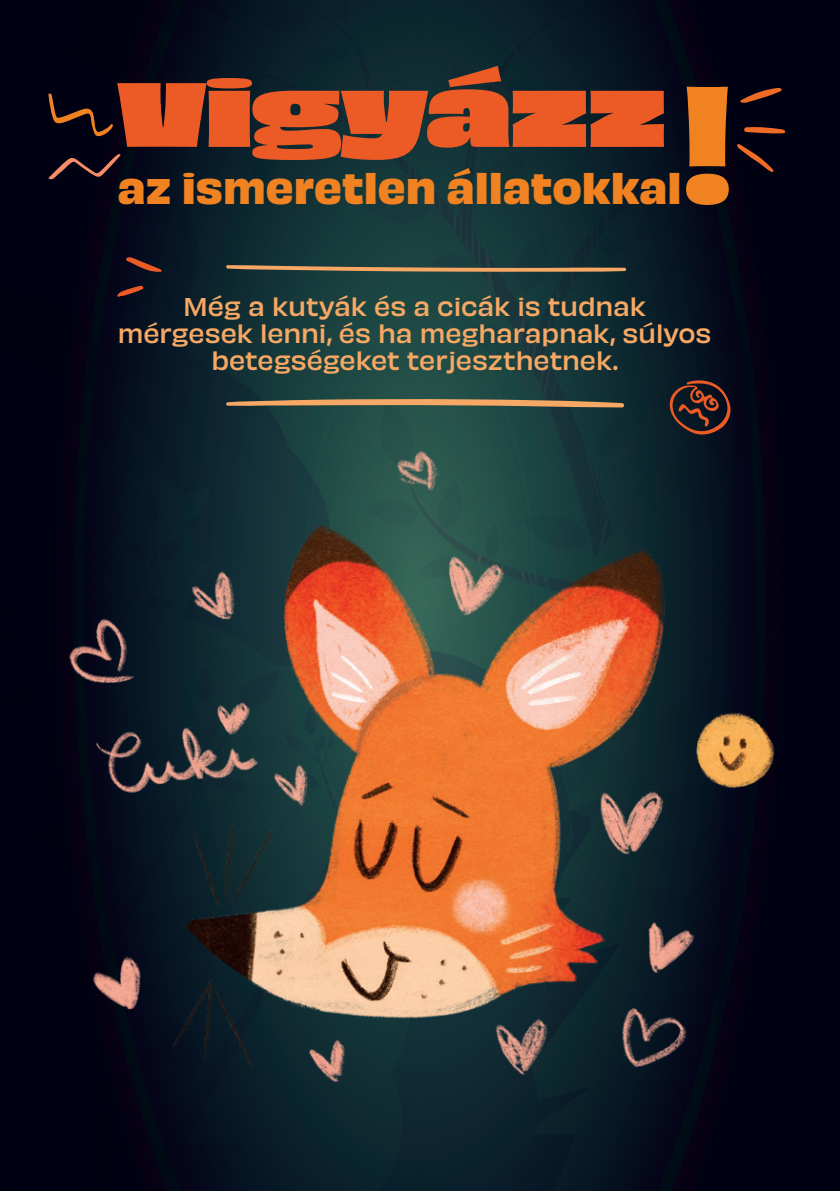
<style>
.page{position:relative;width:840px;height:1191px;background:#fff}
.page>*{position:absolute;margin:0;border:0;box-sizing:border-box;transform-origin:0 0}
.t1{font:700 155.8px "Obviously";color:#f08222}
.t2{font:85px "Obviously Wide Supr";color:#ec5b26}
.t3{font:700 40.2px "Obviously";letter-spacing:-.005em;color:#f08222}
.t4{font:500 24px/26.8px "Obviously";letter-spacing:-.01em;color:#f6a864;text-align:center}
</style>
<div class="page">
<img style="left:0;top:0;width:839px;height:1191px">
<svg style="left:739px;top:88px;width:42px;height:15px"></svg>
<svg style="left:743px;top:127px;width:41px;height:6px"></svg>
<svg style="left:735px;top:143px;width:38px;height:30px"></svg>
<svg style="left:48px;top:93px;width:65px;height:44px;background:#241414"></svg>
<svg style="left:48px;top:154px;width:73px;height:26px;background:#2b1921"></svg>
<svg style="left:125px;top:257px;width:37px;height:15px"></svg>
<svg style="left:117px;top:285px;width:27px;height:12px"></svg>
<svg style="left:225px;top:399px;width:399px;height:8px;background:#b28758"></svg>
<svg style="left:225px;top:265px;width:401px;height:7px;background:#917550"></svg>
<svg style="left:667px;top:380px;width:64px;height:55px;background:#3f2623"></svg>
<img style="left:20px;top:435px;width:819px;height:675px">
<h2 class="t2" style="left:117px;top:42px;width:549px">Vigyázz</h2>
<h3 class="t3" style="left:117px;top:156px;width:565px">az ismeretlen állatokkal</h3>
<h1 class="t1" style="left:677px;top:19px;width:61px">!</h1>
<p class="t4" style="left:118px;top:291px;width:595px">Még a kutyák és a cicák is tudnak mérgesek lenni, és ha megharapnak, súlyos betegségeket terjeszthetnek.</p>
</div>
